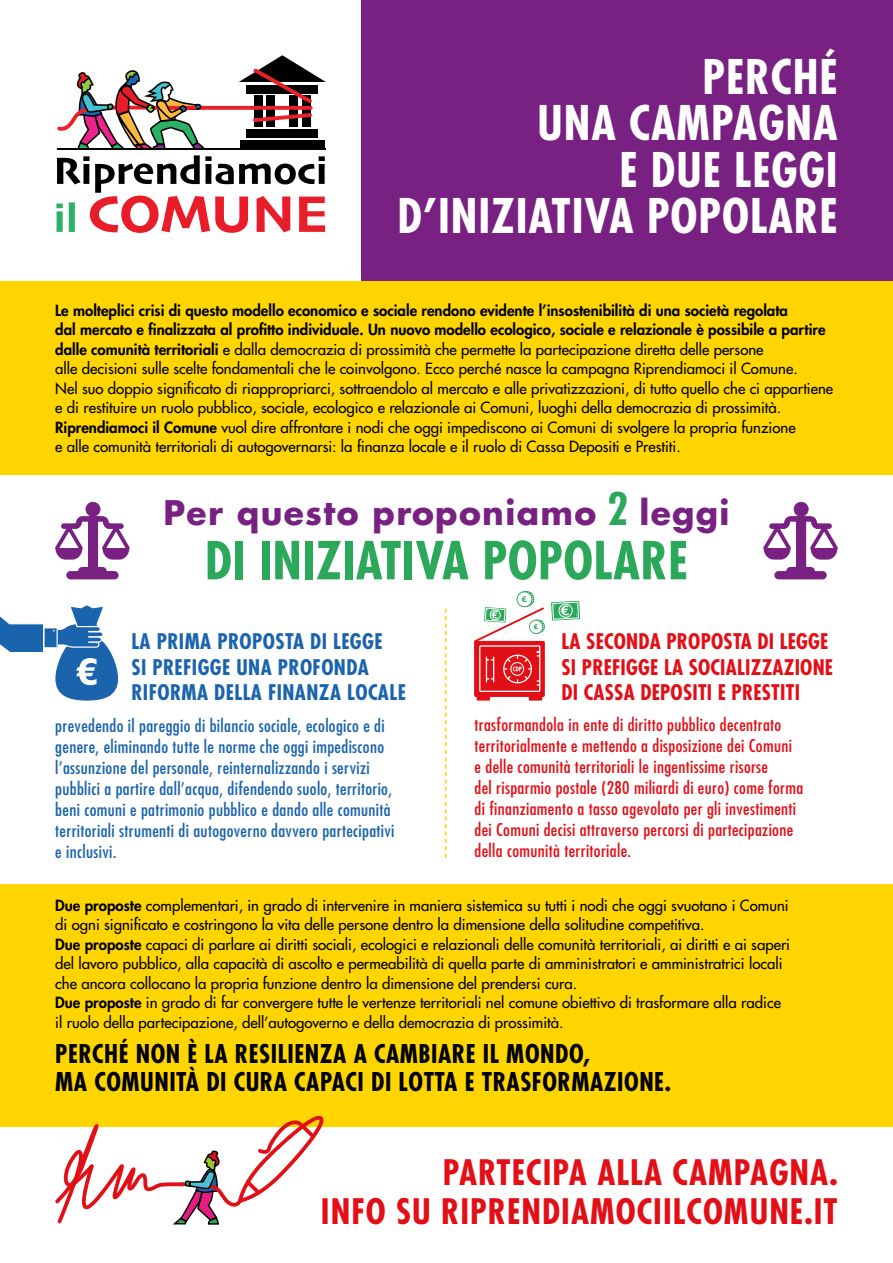
<style>
.page{position:relative;width:893px;height:1263px;background:#fff}
.page>*{position:absolute;margin:0;border:0;box-sizing:border-box;transform-origin:0 0}
.t1{font:700 condensed 51px "Futura Std";letter-spacing:.01em;color:#2ba859}
.t2{font:700 condensed 46.5px "Futura Std";letter-spacing:.02em;color:#fff}
.t3{font:700 condensed 34.2px "Futura Std";letter-spacing:.03em;color:#e30f17}
.t4{font:700 33px "Futura Std";letter-spacing:.04em;color:#782182}
.t5{font:700 condensed 25.2px "Futura Std";letter-spacing:.02em;color:#000}
.t6{font:700 condensed 21px "Futura Std";letter-spacing:.01em;color:#e30f17}
.t7{font:700 condensed 21px "Futura Std";letter-spacing:.02em;color:#1a63ad}
.t8{font:condensed 17.1px/21px "Futura Std";letter-spacing:.02em;color:#1a63ad;scale:1.05 1}
.t9{font:condensed 17.1px "Futura Std";letter-spacing:.02em;color:#e30f17;scale:1.05 1}
.t10{font:500 15px "Futura Std";color:#000}
.t11{font:800 15px "Futura Std";color:#000}
.s1{font-weight:800}
.s2{font-stretch:condensed;font-size:43.5px;color:#2ba859}
</style>
<div class="page">
<div style="left:0;top:885px;width:893px;height:242px;background:#ffd500"></div>
<div style="left:0;top:281px;width:893px;height:194px;background:#ffd500"></div>
<div style="left:361px;top:0;width:532px;height:281px;background:#782182"></div>
<svg style="left:56px;top:55px;width:270px;height:178px"></svg>
<svg style="left:763px;top:502px;width:75px;height:67px"></svg>
<div style="left:786px;top:567px;width:29px;height:8px;background:#782182;border-radius:4px"></div>
<div style="left:774px;top:571px;width:53px;height:8px;background:#782182;border-radius:4px"></div>
<svg style="left:0;top:605px;width:118px;height:96px"></svg>
<svg style="left:55px;top:502px;width:75px;height:67px"></svg>
<div style="left:78px;top:567px;width:29px;height:8px;background:#782182;border-radius:4px"></div>
<div style="left:66px;top:571px;width:53px;height:8px;background:#782182;border-radius:4px"></div>
<svg style="left:55px;top:1115px;width:269px;height:110px"></svg>
<svg style="left:445px;top:608px;width:1px;height:250px"></svg>
<svg style="left:474px;top:591px;width:106px;height:110px"></svg>
<p class="t2" style="left:702px;top:48px;width:137px">PERCHÉ</p>
<p class="t2" style="left:538px;top:94px;width:302px">UNA CAMPAGNA</p>
<p class="t2" style="left:619px;top:141px;width:220px">E DUE LEGGI</p>
<p class="t2" style="left:398px;top:187px;width:442px">D’INIZIATIVA POPOLARE</p>
<p class="t11" style="left:55px;top:301px;width:734px">Le molteplici crisi di questo modello economico e sociale rendono evidente l’insostenibilità di una società regolata</p>
<p class="t11" style="left:55px;top:320px;width:772px">dal mercato e finalizzata al profitto individuale. Un nuovo modello ecologico, sociale e relazionale è possibile a partire</p>
<p class="t10" style="left:55px;top:340px;width:710px"><span class="s1">dalle comunità territoriali</span> e dalla democrazia di prossimità che permette la partecipazione diretta delle persone</p>
<p class="t10" style="left:55px;top:359px;width:744px">alle decisioni sulle scelte fondamentali che le coinvolgono. Ecco perché nasce la campagna Riprendiamoci il Comune.</p>
<p class="t10" style="left:55px;top:379px;width:779px">Nel suo doppio significato di riappropriarci, sottraendolo al mercato e alle privatizzazioni, di tutto quello che ci appartiene</p>
<p class="t10" style="left:55px;top:398px;width:727px">e di restituire un ruolo pubblico, sociale, ecologico e relazionale ai Comuni, luoghi della democrazia di prossimità.</p>
<p class="t10" style="left:55px;top:418px;width:742px"><span class="s1">Riprendiamoci il Comune</span> vuol dire affrontare i nodi che oggi impediscono ai Comuni di svolgere la propria funzione</p>
<p class="t10" style="left:55px;top:437px;width:627px">e alle comunità territoriali di autogovernarsi: la finanza locale e il ruolo di Cassa Depositi e Prestiti.</p>
<p class="t4" style="left:163px;top:490px;width:567px">Per questo proponiamo <span class="s2">2</span> leggi</p>
<p class="t1" style="left:205px;top:529px;width:485px">DI INIZIATIVA POPOLARE</p>
<p class="t7" style="left:131px;top:628px;width:253px">LA PRIMA PROPOSTA DI LEGGE</p>
<p class="t7" style="left:131px;top:654px;width:239px">SI PREFIGGE UNA PROFONDA</p>
<p class="t7" style="left:131px;top:679px;width:276px">RIFORMA DELLA FINANZA LOCALE</p>
<p class="t6" style="left:561px;top:628px;width:268px">LA SECONDA PROPOSTA DI LEGGE</p>
<p class="t6" style="left:561px;top:654px;width:273px">SI PREFIGGE LA SOCIALIZZAZIONE</p>
<p class="t6" style="left:561px;top:679px;width:240px">DI CASSA DEPOSITI E PRESTITI</p>
<p class="t8" style="left:55px;top:715px;width:325px">prevedendo il pareggio di bilancio sociale, ecologico e di genere, eliminando tutte le norme che oggi impediscono l’assunzione del personale, reinternalizzando i servizi pubblici a partire dall’acqua, difendendo suolo, territorio, beni comuni e patrimonio pubblico e dando alle comunità territoriali strumenti di autogoverno davvero partecipativi e inclusivi.</p>
<p class="t9" style="left:475px;top:715px;width:294px">trasformandola in ente di diritto pubblico decentrato</p>
<p class="t9" style="left:475px;top:736px;width:304px">territorialmente e mettendo a disposizione dei Comuni</p>
<p class="t9" style="left:475px;top:757px;width:281px">e delle comunità territoriali le ingentissime risorse</p>
<p class="t9" style="left:475px;top:778px;width:314px">del risparmio postale (280 miliardi di euro) come forma</p>
<p class="t9" style="left:475px;top:799px;width:308px">di finanziamento a tasso agevolato per gli investimenti</p>
<p class="t9" style="left:475px;top:820px;width:305px">dei Comuni decisi attraverso percorsi di partecipazione</p>
<p class="t9" style="left:475px;top:841px;width:151px">della comunità territoriale.</p>
<p class="t10" style="left:55px;top:896px;width:735px"><span class="s1">Due proposte</span> complementari, in grado di intervenire in maniera sistemica su tutti i nodi che oggi svuotano i Comuni</p>
<p class="t10" style="left:55px;top:915px;width:651px">di ogni significato e costringono la vita delle persone dentro la dimensione della solitudine competitiva.</p>
<p class="t10" style="left:55px;top:935px;width:736px"><span class="s1">Due proposte</span> capaci di parlare ai diritti sociali, ecologici e relazionali delle comunità territoriali, ai diritti e ai saperi</p>
<p class="t10" style="left:55px;top:954px;width:729px">del lavoro pubblico, alla capacità di ascolto e permeabilità di quella parte di amministratori e amministratrici locali</p>
<p class="t10" style="left:55px;top:974px;width:523px">che ancora collocano la propria funzione dentro la dimensione del prendersi cura.</p>
<p class="t10" style="left:55px;top:993px;width:727px"><span class="s1">Due proposte</span> in grado di far convergere tutte le vertenze territoriali nel comune obiettivo di trasformare alla radice</p>
<p class="t10" style="left:55px;top:1013px;width:510px">il ruolo della partecipazione, dell’autogoverno e della democrazia di prossimità.</p>
<p class="t5" style="left:55px;top:1038px;width:537px">PERCHÉ NON È LA RESILIENZA A CAMBIARE IL MONDO,</p>
<p class="t5" style="left:55px;top:1066px;width:617px">MA COMUNITÀ DI CURA CAPACI DI LOTTA E TRASFORMAZIONE.</p>
<p class="t3" style="left:443px;top:1151px;width:396px">PARTECIPA ALLA CAMPAGNA.</p>
<p class="t3" style="left:321px;top:1190px;width:518px">INFO SU RIPRENDIAMOCIILCOMUNE.IT</p>
</div>
